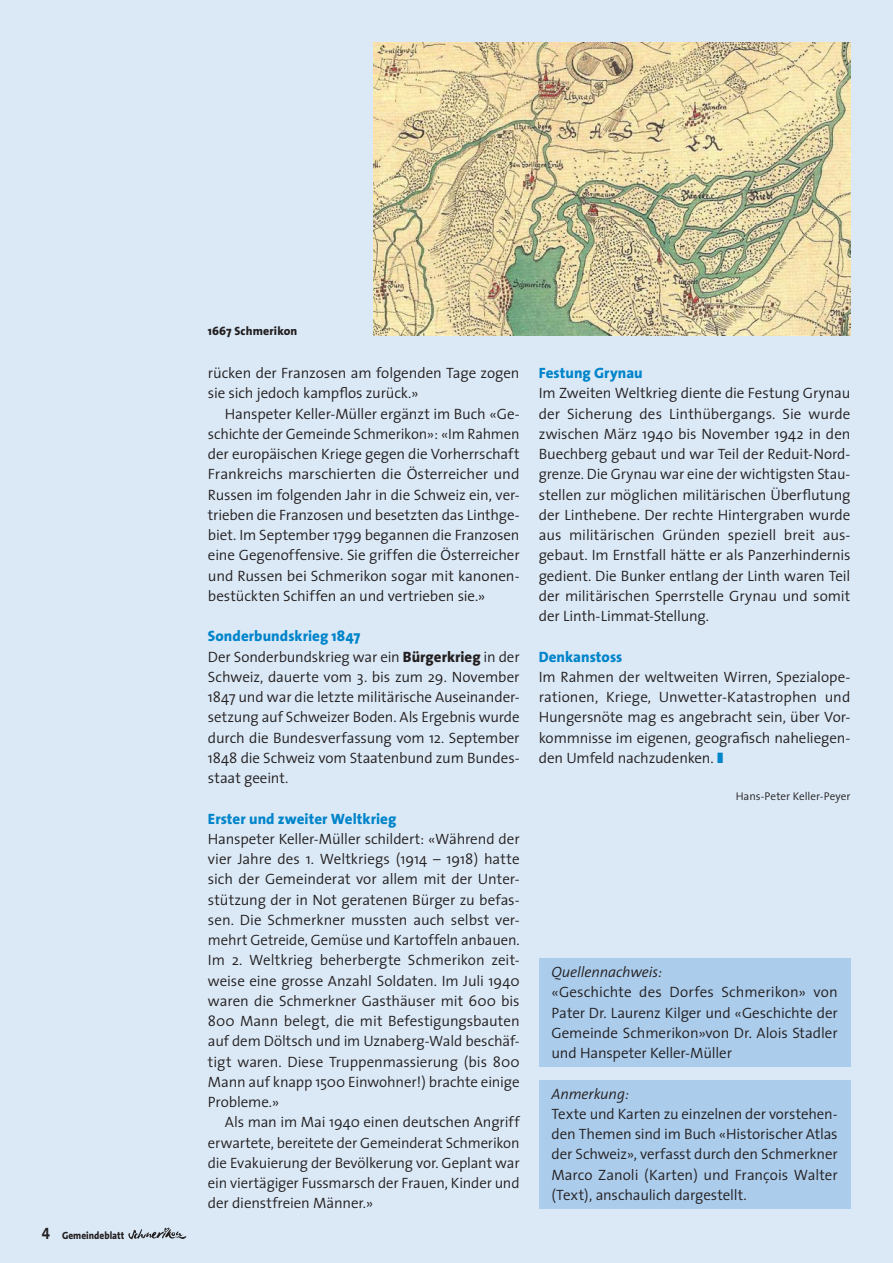
<style>
.page{position:relative;width:893px;height:1263px;background:#dbe9f6}
.page>*{position:absolute;margin:0;border:0;box-sizing:border-box;transform-origin:0 0}
.t1{font:300 15px/20.2px "The Sans";letter-spacing:-.01em;color:#231f20;text-align:justify}
.t2{font:800 15px "The Sans";letter-spacing:.005em;color:#0084ca}
.t3{font:italic 300 15px "The Sans";letter-spacing:-.01em;color:#231f20}
.t4{font:800 12px "The Sans";letter-spacing:.01em;color:#231f20}
.t5{font:300 11.25px "The Sans";color:#231f20}
.t6{font:800 10.5px "The Sans";color:#231f20;scale:.9 1}
.s1{font-family:"The Sans Bold Caps";font-weight:400;font-size:16.5px}
.s2{font-weight:800;color:#0084ca}
.s3{font-weight:800}
.s4{color:#0084ca}
</style>
<div class="page">
<svg style="left:128px;top:1227px;width:58px;height:12px"></svg>
<img style="left:373px;top:43px;width:477px;height:292px">
<div style="left:539px;top:958px;width:311px;height:109px;background:#accceb"></div>
<div style="left:539px;top:1080px;width:311px;height:128px;background:#accceb"></div>
<p class="t6" style="left:42px;top:1226px;width:93px"><span class="s1">4</span> Gemeindeblatt</p>
<p class="t4" style="left:208px;top:321px;width:91px">1667 Schmerikon</p>
<p class="t1" style="left:208px;top:362px;width:313px">rücken der Franzosen am folgenden Tage zogen sie sich jedoch kampflos zurück.»</p>
<p class="t1" style="left:208px;top:403px;width:313px;text-indent:17px">Hanspeter Keller-Müller ergänzt im Buch «Ge&shy;schichte der Gemeinde Schmerikon»: «Im Rahmen der europäischen Kriege gegen die Vorherrschaft Frankreichs marschierten die Österreicher und Russen im folgenden Jahr in die Schweiz ein, ver&shy;trieben die Franzosen und besetzten das Linthge&shy;biet. Im September 1799 begannen die Franzosen eine Gegenoffensive. Sie griffen die Österreicher und Russen bei Schmerikon sogar mit kanonen&shy;bestückten Schiffen an und vertrieben sie.»</p>
<p class="t1" style="left:208px;top:626px;width:313px;text-align:left"><span class="s2">Sonderbundskrieg 1847<br></span>Der Sonderbundskrieg war ein <span class="s3">Bürgerkrieg</span> in der Schweiz, dauerte vom 3. bis zum 29. November 1847 und war die letzte militärische Auseinander&shy;setzung auf Schweizer Boden. Als Ergebnis wurde durch die Bundesverfassung vom 12. September 1848 die Schweiz vom Staatenbund zum Bundes&shy;staat geeint.</p>
<p class="t2" style="left:208px;top:806px;width:190px">Erster und zweiter Weltkrieg</p>
<p class="t1" style="left:208px;top:828px;width:313px">Hanspeter Keller-Müller schildert: «Während der vier Jahre des 1. Weltkriegs (1914 – 1918) hatte sich der Gemeinderat vor allem mit der Unter&shy;stützung der in Not geratenen Bürger zu befas&shy;sen. Die Schmerkner mussten auch selbst ver&shy;mehrt Getreide, Gemüse und Kartoffeln anbauen.<br>Im 2. Weltkrieg beherbergte Schmerikon zeit&shy;weise eine grosse Anzahl Soldaten. Im Juli 1940 waren die Schmerkner Gasthäuser mit 600 bis 800 Mann belegt, die mit Befestigungsbauten auf dem Döltsch und im Uznaberg-Wald beschäf&shy;tigt waren. Diese Truppenmassierung (bis 800<br>Mann auf knapp 1500 Einwohner!) brachte einige Probleme.»</p>
<p class="t1" style="left:208px;top:1112px;width:313px;text-indent:17px">Als man im Mai 1940 einen deutschen Angriff erwartete, bereitete der Gemeinderat Schmerikon die Evakuierung der Bevölkerung vor. Geplant war ein viertägiger Fussmarsch der Frauen, Kinder und der dienstfreien Männer.»</p>
<p class="t2" style="left:539px;top:360px;width:106px">Festung Grynau</p>
<p class="t1" style="left:539px;top:383px;width:313px">Im Zweiten Weltkrieg diente die Festung Grynau der Sicherung des Linthübergangs. Sie wurde zwischen März 1940 bis November 1942 in den Buechberg gebaut und war Teil der Reduit-Nord&shy;grenze. Die Grynau war eine der wichtigsten Stau&shy;stellen zur möglichen militärischen Überflutung der Linthebene. Der rechte Hintergraben wurde aus militärischen Gründen speziell breit aus&shy;gebaut. Im Ernstfall hätte er als Panzerhindernis gedient. Die Bunker entlang der Linth waren Teil der militärischen Sperrstelle Grynau und somit der Linth-Limmat-Stellung.</p>
<p class="t2" style="left:539px;top:644px;width:85px">Denkanstoss</p>
<p class="t1" style="left:539px;top:666px;width:313px">Im Rahmen der weltweiten Wirren, Spezialope&shy;rationen, Kriege, Unwetter-Katastrophen und Hungersnöte mag es angebracht sein, über Vor&shy;kommnisse im eigenen, geografisch naheliegen&shy;den Umfeld nachzudenken. <span class="s4">❚</span></p>
<p class="t5" style="left:736px;top:786px;width:116px">Hans-Peter Keller-Peyer</p>
<p class="t3" style="left:551px;top:960px;width:112px">Quellennachweis:</p>
<p class="t1" style="left:551px;top:982px;width:288px">«Geschichte des Dorfes Schmerikon» von Pater Dr. Laurenz Kilger und «Geschichte der Gemeinde Schmerikon»von Dr. Alois Stadler und Hanspeter Keller-Müller</p>
<p class="t3" style="left:551px;top:1081px;width:79px">Anmerkung:</p>
<p class="t1" style="left:551px;top:1103px;width:288px">Texte und Karten zu einzelnen der vorstehen&shy;den Themen sind im Buch «Historischer Atlas der Schweiz», verfasst durch den Schmerkner Marco Zanoli (Karten) und François Walter (Text), anschaulich dargestellt.</p>
</div>
